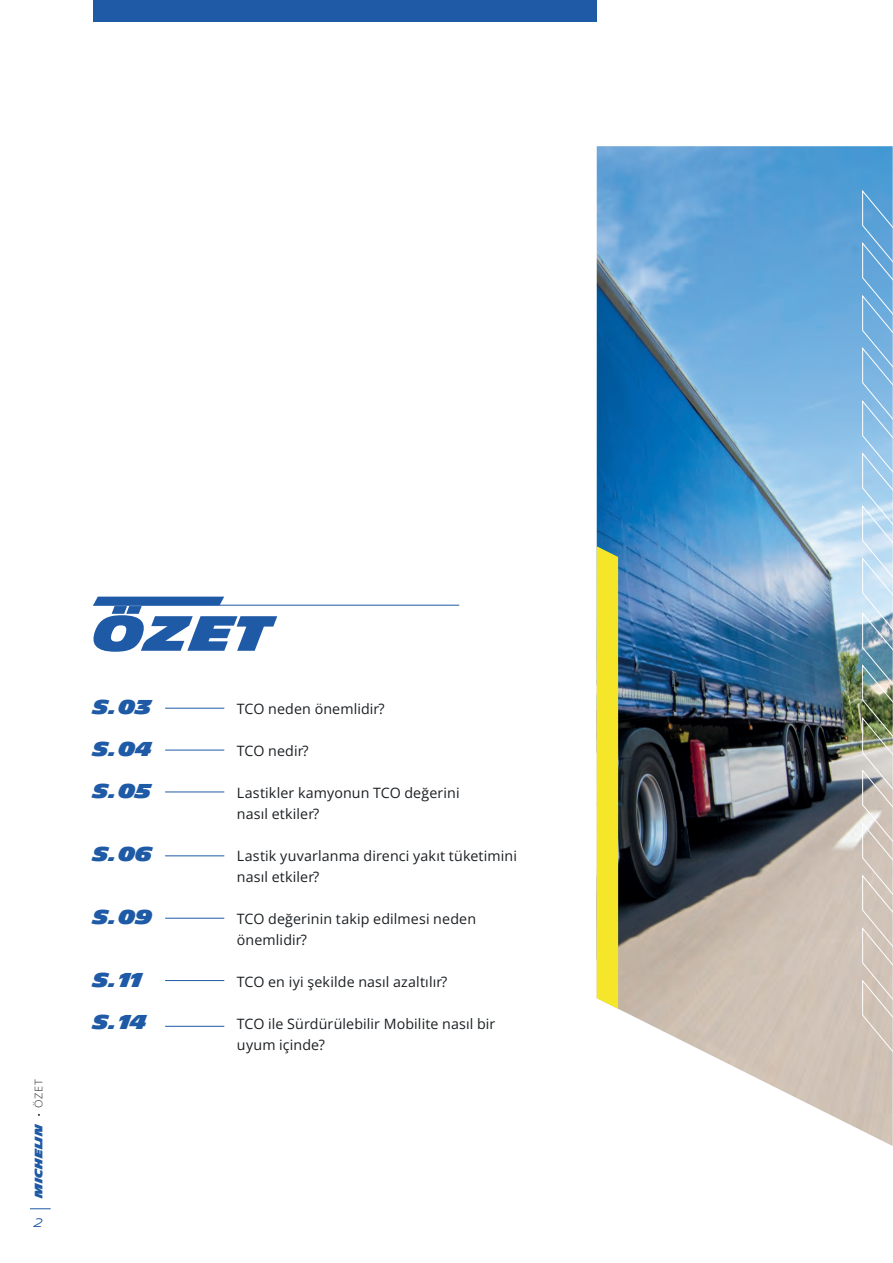
<style>
.page{position:relative;width:893px;height:1263px;background:#fff}
.page>*{position:absolute;margin:0;border:0;box-sizing:border-box;transform-origin:0 0}
.t1{font:900 48px "Michelin";color:#1e5aa5;scale:1.05 1}
.t2{font:900 19.5px/42px "Michelin";letter-spacing:.01em;color:#1e5aa5;text-align:justify}
.t3{font:14.25px/21px "Open Sans";letter-spacing:.01em;color:#1b1f22}
.t4{font:300 12px "Michelin";color:#1e5aa5}
.t5{font:900 10.5px "Michelin";color:#1e5aa5}
.t6{font:10.5px "Open Sans";color:#1b1f22;scale:1.05 1}
</style>
<div class="page">
<svg style="left:93px;top:597px;width:131px;height:8px"></svg>
<hr style="left:93px;top:605px;width:366px;height:1px;background:#1e5aa5">
<div style="left:93px;top:0;width:504px;height:21px;background:#1e5aa5"></div>
<img style="left:597px;top:146px;width:296px;height:1000px">
<svg style="left:862px;top:189px;width:31px;height:864px;background:#a7becb"></svg>
<div style="left:597px;top:546px;width:21px;height:463px;background:#f5e629"></div>
<hr style="left:165px;top:708px;width:59px;height:1px;background:#1e5aa5">
<hr style="left:165px;top:792px;width:59px;height:1px;background:#1e5aa5">
<hr style="left:165px;top:750px;width:59px;height:1px;background:#1e5aa5">
<hr style="left:165px;top:855px;width:59px;height:1px;background:#1e5aa5">
<hr style="left:165px;top:918px;width:59px;height:1px;background:#1e5aa5">
<hr style="left:165px;top:980px;width:59px;height:1px;background:#1e5aa5">
<hr style="left:165px;top:1026px;width:59px;height:1px;background:#1e5aa5">
<svg style="left:30px;top:1208px;width:21px;height:1px"></svg>
<p class="t6" style="left:32px;top:1108px;width:28px;rotate:-90deg">ÖZET</p>
<p class="t5" style="left:33px;top:1198px;width:76px;rotate:-90deg">Michelin</p>
<p class="t4" style="left:34px;top:1216px;width:10px">2</p>
<h1 class="t1" style="left:93px;top:606px;width:172px">ÖZET</h1>
<h2 class="t2" style="left:93px;top:687px;width:61px">S.03<br>S.04<br>S.05</h2>
<h2 class="t2" style="left:93px;top:834px;width:61px">S.06</h2>
<h2 class="t2" style="left:93px;top:897px;width:61px">S.09</h2>
<h2 class="t2" style="left:93px;top:960px;width:55px">S.11<br>S.14</h2>
<p class="t3" style="left:237px;top:698px;width:149px">TCO neden önemlidir?</p>
<p class="t3" style="left:237px;top:740px;width:73px">TCO nedir?</p>
<p class="t3" style="left:237px;top:782px;width:224px">Lastikler kamyonun TCO değerini nasıl etkiler?</p>
<p class="t3" style="left:237px;top:845px;width:281px">Lastik yuvarlanma direnci yakıt tüketimini nasıl etkiler?</p>
<p class="t3" style="left:237px;top:908px;width:241px">TCO değerinin takip edilmesi neden önemlidir?</p>
<p class="t3" style="left:237px;top:971px;width:212px">TCO en iyi şekilde nasıl azaltılır?</p>
<p class="t3" style="left:237px;top:1013px;width:260px">TCO ile Sürdürülebilir Mobilite nasıl bir uyum içinde?</p>
</div>
